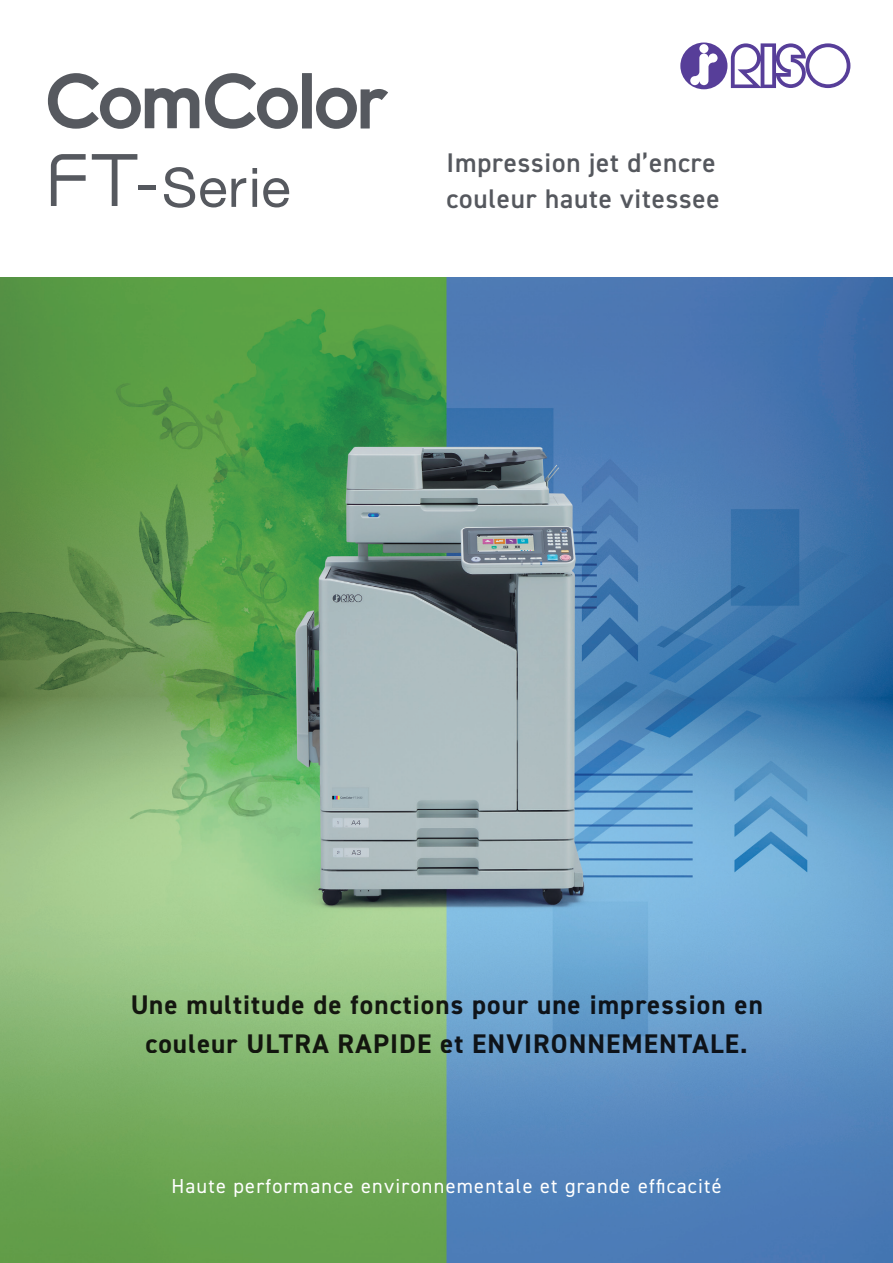
<style>
.page{position:relative;width:893px;height:1263px;background:#fff}
.page>*{position:absolute;margin:0;border:0;box-sizing:border-box;transform-origin:0 0}
.t1{font:700 27px/39px "DIN2014";letter-spacing:.04em;color:#231f20;text-align:center}
.t2{font:600 27px/36px "DIN2014";letter-spacing:.03em;color:#55585e}
.t3{font:20.25px "DIN2014";letter-spacing:.06em;color:#fff}
</style>
<div class="page">
<img style="left:0;top:277px;width:893px;height:986px">
<svg style="left:680px;top:43px;width:170px;height:46px"></svg>
<svg style="left:48px;top:73px;width:151px;height:56px"></svg>
<svg style="left:205px;top:73px;width:93px;height:56px"></svg>
<div style="left:302px;top:73px;width:10px;height:55px;background:#56595f"></div>
<svg style="left:316px;top:88px;width:72px;height:41px"></svg>
<svg style="left:164px;top:167px;width:82px;height:41px"></svg>
<svg style="left:252px;top:168px;width:5px;height:39px"></svg>
<svg style="left:263px;top:178px;width:26px;height:29px"></svg>
<svg style="left:51px;top:154px;width:35px;height:52px"></svg>
<svg style="left:92px;top:154px;width:45px;height:52px"></svg>
<div style="left:138px;top:185px;width:18px;height:5px;background:#55585e"></div>
<p class="t2" style="left:446px;top:144px;width:275px">Impression jet d’encre couleur haute vitessee</p>
<p class="t1" style="left:130px;top:984px;width:634px">Une multitude de fonctions pour une impression en couleur ULTRA RAPIDE et ENVIRONNEMENTALE.</p>
<p class="t3" style="left:171px;top:1174px;width:552px">Haute performance environnementale et grande efficacité</p>
</div>
